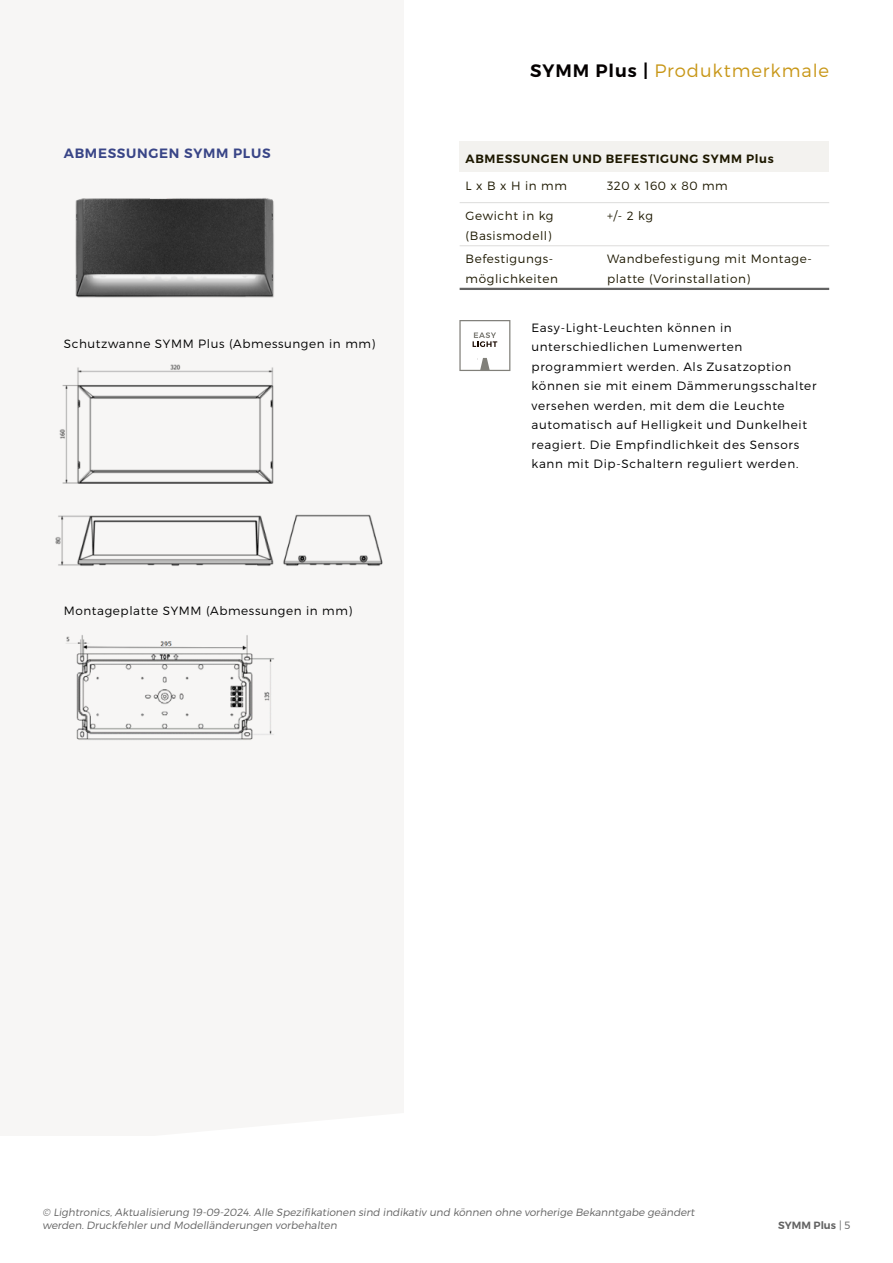
<style>
.page{position:relative;width:893px;height:1263px;background:#fff}
.page>*{position:absolute;margin:0;border:0;box-sizing:border-box;transform-origin:0 0}
.t1{font:18px "Trueno Lt";letter-spacing:.05em;color:#c89718}
.t2{font:13.5px "Trueno S Bd";letter-spacing:.05em;color:#394587}
.t3{font:12px/19.5px "Trueno Lt";letter-spacing:.055em;color:#000}
.t4{font:12px/19.5px "Trueno Lt";letter-spacing:.05em;color:#1d1800}
.t5{font:12px "Trueno S Bd";letter-spacing:.05em;color:#1d1800}
.t6{font:10.5px/12.6px "Trueno Lt It";color:#636363}
.t7{font:10.5px "Trueno S Bd";color:#636363}
.s1{font-family:"Trueno S Bd";color:#040000}
.s2{font-family:"Trueno Lt"}
</style>
<div class="page">
<div style="left:0;top:0;width:404px;height:1135px;background:#f7f6f5"></div>
<img style="left:55px;top:364px;width:219px;height:202px">
<img style="left:283px;top:514px;width:100px;height:52px">
<img style="left:66px;top:635px;width:208px;height:105px">
<img style="left:75px;top:198px;width:199px;height:100px">
<div style="left:460px;top:142px;width:369px;height:30px;background:#f3f2ef"></div>
<hr style="left:460px;top:202px;width:141px;height:1px;background:#dddcdb">
<hr style="left:601px;top:202px;width:228px;height:1px;background:#dddcdb">
<hr style="left:460px;top:245px;width:141px;height:1px;background:#dddcdb">
<hr style="left:601px;top:245px;width:228px;height:1px;background:#dddcdb">
<hr style="left:460px;top:288px;width:141px;height:2px;background:#636363">
<hr style="left:601px;top:288px;width:228px;height:2px;background:#636363">
<svg style="left:459px;top:320px;width:51px;height:51px"></svg>
<p class="t2" style="left:64px;top:144px;width:208px">ABMESSUNGEN SYMM PLUS</p>
<p class="t3" style="left:64px;top:333px;width:313px">Schutzwanne SYMM Plus (Abmessungen in mm)</p>
<p class="t3" style="left:64px;top:601px;width:290px">Montageplatte SYMM (Abmessungen in mm)</p>
<h1 class="t1" style="left:530px;top:60px;width:300px"><span class="s1">SYMM Plus |</span> Produktmerkmale</h1>
<p class="t5" style="left:466px;top:151px;width:310px">ABMESSUNGEN UND BEFESTIGUNG SYMM Plus</p>
<p class="t4" style="left:466px;top:176px;width:103px">L x B x H in mm</p>
<p class="t4" style="left:607px;top:176px;width:122px">320 x 160 x 80 mm</p>
<p class="t4" style="left:466px;top:206px;width:89px">Gewicht in kg (Basismodell)</p>
<p class="t4" style="left:607px;top:206px;width:48px">+/- 2 kg</p>
<p class="t4" style="left:466px;top:249px;width:94px">Befestigungs&shy;möglichkeiten</p>
<p class="t4" style="left:607px;top:249px;width:206px">Wandbefestigung mit Montage&shy;platte (Vorinstallation)</p>
<p class="t3" style="left:531px;top:317px;width:286px">Easy-Light-Leuchten können in unterschiedlichen Lumenwerten programmiert werden. Als Zusatzoption können sie mit einem Dämmerungsschalter versehen werden, mit dem die Leuchte automatisch auf Helligkeit und Dunkelheit reagiert. Die Empfindlichkeit des Sensors kann mit Dip-Schaltern reguliert werden.</p>
<p class="t6" style="left:43px;top:1206px;width:654px">© Lightronics, Aktualisierung 19-09-2024. Alle Spezifikationen sind indikativ und können ohne vorherige Bekanntgabe geändert werden. Druckfehler und Modelländerungen vorbehalten</p>
<p class="t7" style="left:778px;top:1219px;width:74px">SYMM Plus <span class="s2">| 5</span></p>
</div>
